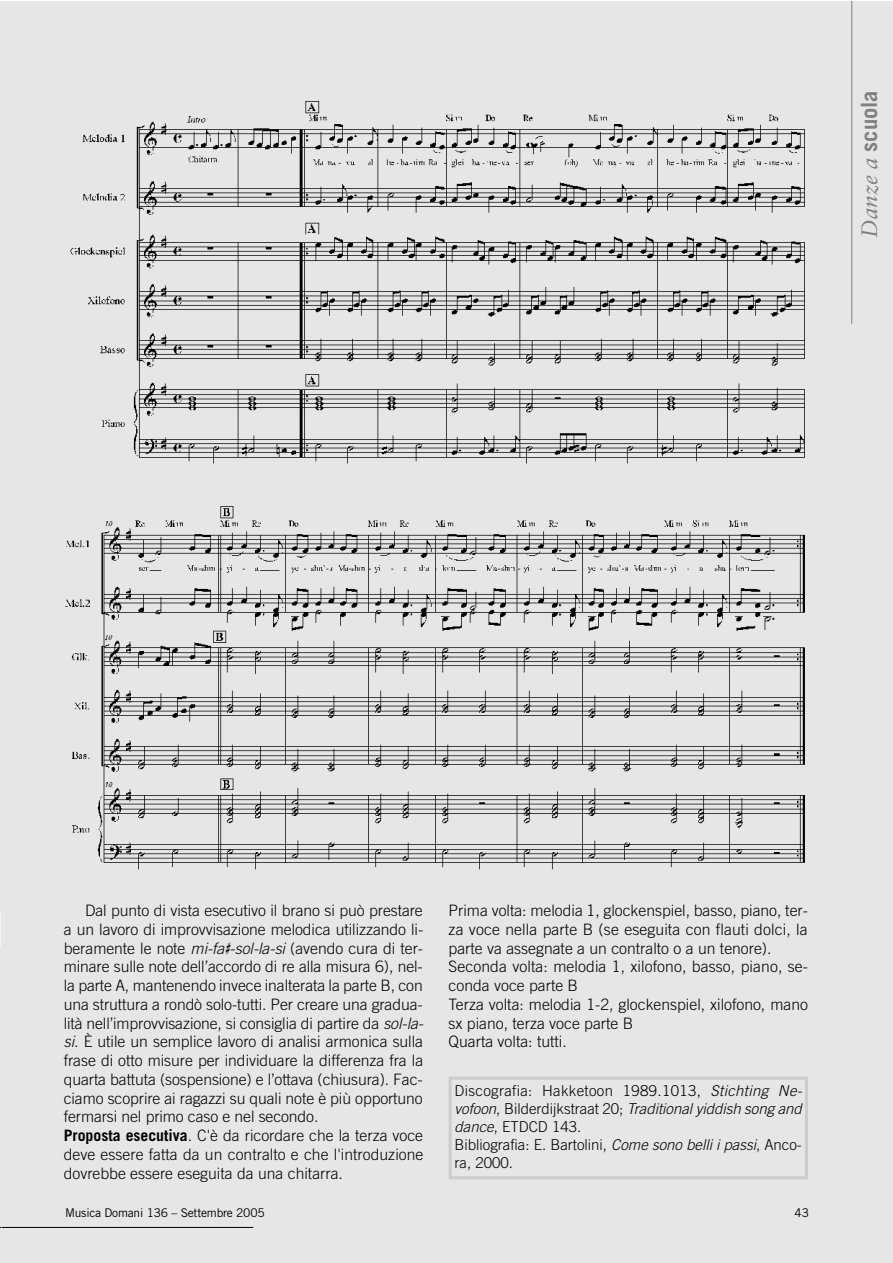
<style>
.page{position:relative;width:893px;height:1263px;background:#fff}
.page>*{position:absolute;margin:0;border:0;box-sizing:border-box;transform-origin:0 0}
.t1{font:italic 22.5px "Sabon";color:#808080}
.t2{font:300 15.75px/18.8px "Trade Gothic";letter-spacing:-.005em;color:#000}
.t3{font:300 15px/18px "Trade Gothic";color:#000}
.t4{font:12px "Trade Gothic";letter-spacing:-.02em;color:#000}
.s1{font-family:"Trade Gothic";font-weight:700;font-style:normal}
.s2{font-style:italic}
.s3{font-family:"Metronome";font-weight:400;font-style:italic}
.s4{font-weight:700}
</style>
<div class="page">
<hr style="left:0;top:1px;width:1px;height:1262px;background:#e6e6e6">
<img style="left:0;top:912px;width:1px;height:34px">
<div style="left:1px;top:1px;width:891px;height:1262px;background:#e6e6e6"></div>
<img style="left:65px;top:101px;width:740px;height:769px">
<hr style="left:2px;top:1227px;width:251px;height:1px;background:#000">
<hr style="left:851px;top:1px;width:1px;height:323px;background:#808080">
<div style="left:449px;top:1077px;width:359px;height:102px;border:3px solid #ccc"></div>
<h1 class="t1" style="left:860px;top:238px;width:149px;rotate:-90deg">Danze a <span class="s1">scuola</span></h1>
<p class="t2" style="left:64px;top:902px;width:361px;text-indent:21px">Dal punto di vista esecutivo il brano si può prestare a un lavoro di improvvisazione melodica utilizzando li&shy;beramente le note <span class="s2">mi-fa</span><span class="s3">#</span><span class="s2">-sol-la-si</span> (avendo cura di ter&shy;minare sulle note dell’accordo di re alla misura 6), nel&shy;la parte A, mantenendo invece inalterata la parte B, con una struttura a rondò solo-tutti. Per creare una gradua&shy;lità nell’improvvisazione, si consiglia di partire da <span class="s2">sol-la&shy;si</span>. È utile un semplice lavoro di analisi armonica sulla frase di otto misure per individuare la differenza fra la quarta battuta (sospensione) e l’ottava (chiusura). Fac&shy;ciamo scoprire ai ragazzi su quali note è più opportuno fermarsi nel primo caso e nel secondo.<br><span class="s4">Proposta esecutiva</span>. C'è da ricordare che la terza voce deve essere fatta da un contralto e che l'introduzione dovrebbe essere eseguita da una chitarra.</p>
<p class="t2" style="left:449px;top:902px;width:361px">Prima volta: melodia 1, glockenspiel, basso, piano, ter&shy;za voce nella parte B (se eseguita con flauti dolci, la parte va assegnate a un contralto o a un tenore).<br>Seconda volta: melodia 1, xilofono, basso, piano, se&shy;conda voce parte B<br>Terza volta: melodia 1-2, glockenspiel, xilofono, mano sx piano, terza voce parte B<br>Quarta volta: tutti.</p>
<p class="t3" style="left:455px;top:1083px;width:349px">Discografia: Hakketoon 1989.1013, <span class="s2">Stichting Ne&shy;vofoon</span>, Bilderdijkstraat 20; <span class="s2">Traditional yiddish song and dance</span>, ETDCD 143.<br>Bibliografia: E. Bartolini, <span class="s2">Come sono belli i passi</span>, Anco&shy;ra, 2000.</p>
<p class="t4" style="left:65px;top:1208px;width:201px">Musica Domani 136 – Settembre 2005</p>
<p class="t4" style="left:794px;top:1208px;width:16px">43</p>
</div>
